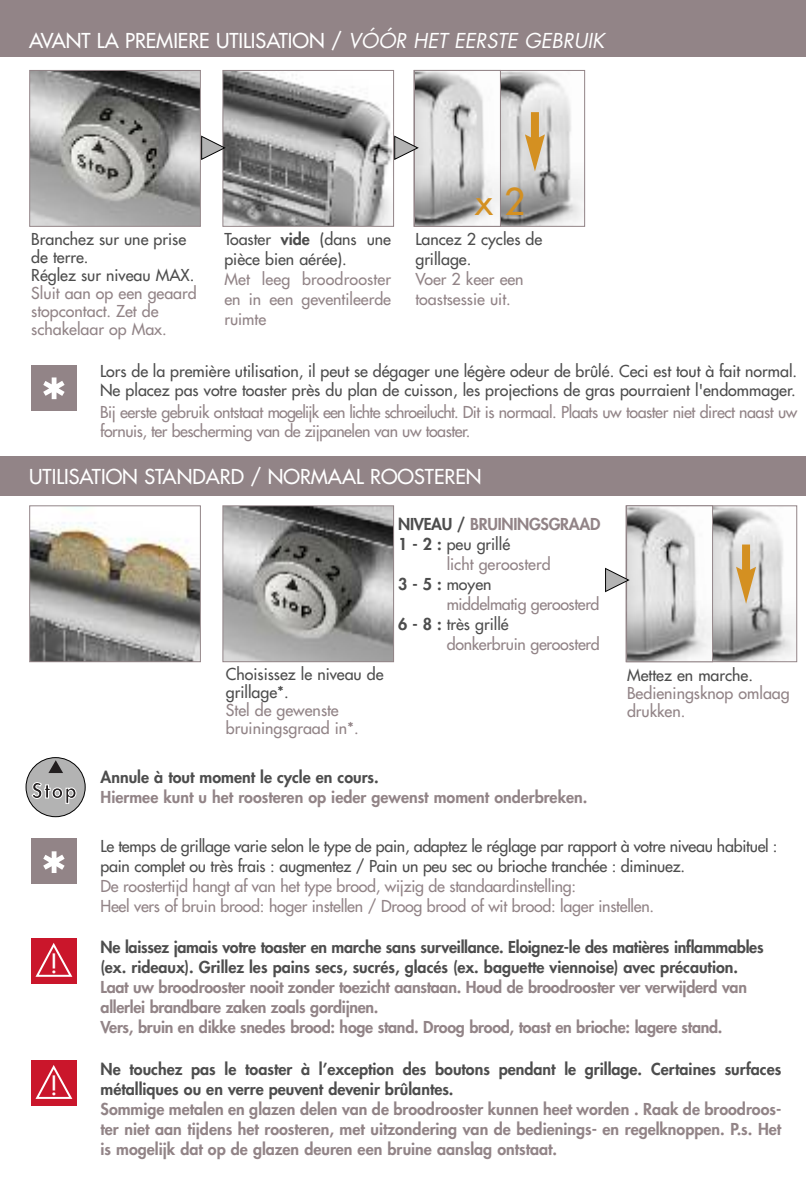
<style>
.page{position:relative;width:806px;height:1191px;background:#fff}
.page>*{position:absolute;margin:0;border:0;box-sizing:border-box;transform-origin:0 0}
.t1{font:70px "Futura";color:#fff}
.t2{font:36px "Futura";color:#d49021}
.t3{font:26px "Futura";color:#fff}
.t4{font:20px "Futura";color:#fff}
.t5{font:16px/18px "Futura";letter-spacing:-.015em;color:#928487}
.t6{font:16px/18px "Futura";color:#4d4d4d}
.t7{font:800 16px/20px "Futura";letter-spacing:-.015em;color:#928487;text-align:justify}
.t8{font:800 16px/20px "Futura";color:#4d4d4d}
.s1{font-style:italic}
.s2{font-weight:800}
.s3{color:#4d4d4d}
</style>
<div class="page">
<img style="left:712px;top:507px;width:82px;height:153px">
<div style="left:625px;top:505px;width:171px;height:157px;border:1px solid #928487"></div>
<div style="left:741px;top:544px;width:8px;height:30px;background:#d49021"></div>
<svg style="left:735px;top:567px;width:20px;height:37px"></svg>
<img style="left:627px;top:507px;width:83px;height:153px">
<div style="left:625px;top:505px;width:87px;height:157px;border:1px solid #928487"></div>
<div style="left:0;top:0;width:805px;height:57px;background:#928487"></div>
<div style="left:0;top:456px;width:805px;height:40px;background:#928487"></div>
<div style="left:31px;top:838px;width:46px;height:46px;background:#928487"></div>
<div style="left:31px;top:365px;width:46px;height:45px;background:#928487"></div>
<img style="left:224px;top:72px;width:168px;height:153px">
<div style="left:222px;top:70px;width:172px;height:157px;border:1px solid #928487"></div>
<img style="left:500px;top:72px;width:82px;height:153px">
<div style="left:413px;top:70px;width:171px;height:157px;border:1px solid #928487"></div>
<img style="left:31px;top:72px;width:168px;height:153px">
<div style="left:29px;top:70px;width:172px;height:157px;border:1px solid #928487"></div>
<img style="left:31px;top:507px;width:168px;height:153px">
<div style="left:29px;top:505px;width:172px;height:157px;border:1px solid #928487"></div>
<div style="left:530px;top:112px;width:8px;height:29px;background:#d49021"></div>
<svg style="left:524px;top:134px;width:20px;height:37px"></svg>
<img style="left:224px;top:507px;width:168px;height:153px">
<div style="left:222px;top:505px;width:172px;height:157px;border:1px solid #928487"></div>
<svg style="left:201px;top:135px;width:24px;height:25px"></svg>
<svg style="left:605px;top:568px;width:24px;height:24px"></svg>
<div style="left:26px;top:757px;width:59px;height:59px;background:#b3b3b3;border-radius:50%"></div>
<svg style="left:48px;top:760px;width:15px;height:13px"></svg>
<svg style="left:31px;top:782px;width:46px;height:22px"></svg>
<div style="left:26px;top:757px;width:60px;height:60px;border:2px solid #000;border-radius:50%"></div>
<img style="left:416px;top:72px;width:82px;height:153px">
<div style="left:414px;top:70px;width:86px;height:157px;border:1px solid #928487"></div>
<div style="left:31px;top:1060px;width:46px;height:45px;background:#ca162b"></div>
<svg style="left:35px;top:1065px;width:37px;height:34px"></svg>
<div style="left:31px;top:937px;width:46px;height:46px;background:#ca162b"></div>
<svg style="left:36px;top:943px;width:36px;height:33px"></svg>
<svg style="left:394px;top:135px;width:24px;height:25px"></svg>
<p class="t4" style="left:29px;top:30px;width:576px">AVANT LA PREMIERE UTILISATION / <span class="s1">VÓÓR HET EERSTE GEBRUIK</span></p>
<p class="t6" style="left:31px;top:231px;width:164px">Branchez sur une prise de terre.<br>Réglez sur niveau MAX.</p>
<p class="t5" style="left:31px;top:285px;width:167px">Sluit aan op een geaard stopcontact. Zet de schakelaar op Max.</p>
<p class="t6" style="left:224px;top:230px;width:168px;line-height:20px">Toaster <span class="s2">vide</span> (dans une pièce bien aérée).</p>
<p class="t5" style="left:224px;top:270px;width:168px;line-height:20px;text-align:justify">Met leeg broodrooster en in een geventileerde ruimte</p>
<h2 class="t2" style="left:475px;top:183px;width:51px">x 2</h2>
<p class="t6" style="left:415px;top:230px;width:128px;line-height:20px">Lancez 2 cycles de grillage.</p>
<p class="t5" style="left:415px;top:270px;width:110px;line-height:20px">Voer 2 keer een toastsessie uit.</p>
<h1 class="t1" style="left:39px;top:369px;width:32px">*</h1>
<p class="t6" style="left:100px;top:363px;width:698px;line-height:19px">Lors de la première utilisation, il peut se dégager une légère odeur de brûlé. Ceci est tout à fait normal.<br>Ne placez pas votre toaster près du plan de cuisson, les projections de gras pourraient l'endommager.</p>
<p class="t5" style="left:100px;top:403px;width:698px;line-height:19px">Bij eerste gebruik ontstaat mogelijk een lichte schroeilucht. Dit is normaal. Plaats uw toaster niet direct naast uw fornuis, ter bescherming van de zijpanelen van uw toaster.</p>
<p class="t4" style="left:29px;top:466px;width:453px">UTILISATION STANDARD / NORMAAL ROOSTEREN</p>
<h1 class="t1" style="left:39px;top:843px;width:32px">*</h1>
<h3 class="t3" style="left:50px;top:950px;width:10px">!</h3>
<h3 class="t3" style="left:50px;top:1072px;width:10px">!</h3>
<p class="t6" style="left:226px;top:666px;width:159px">Choisissez le niveau de grillage*.</p>
<p class="t5" style="left:226px;top:702px;width:134px">Stel de gewenste bruiningsgraad in*.</p>
<p class="t7" style="left:398px;top:515px;width:203px"><span class="s3">NIVEAU /</span> BRUININGSGRAAD</p>
<p class="t6" style="left:398px;top:536px;width:113px"><span class="s2">1 - 2 :</span> peu grillé</p>
<p class="t5" style="left:446px;top:556px;width:105px">licht geroosterd</p>
<p class="t6" style="left:398px;top:576px;width:95px"><span class="s2">3 - 5 :</span> moyen</p>
<p class="t5" style="left:446px;top:596px;width:154px">middelmatig geroosterd</p>
<p class="t6" style="left:398px;top:616px;width:112px"><span class="s2">6 - 8 :</span> très grillé</p>
<p class="t5" style="left:446px;top:636px;width:154px">donkerbruin geroosterd</p>
<p class="t8" style="left:100px;top:768px;width:279px">Annule à tout moment le cycle en cours.</p>
<p class="t7" style="left:100px;top:788px;width:488px">Hiermee kunt u het roosteren op ieder gewenst moment onderbreken.</p>
<p class="t6" style="left:626px;top:667px;width:127px">Mettez en marche.</p>
<p class="t5" style="left:626px;top:685px;width:164px">Bedieningsknop omlaag drukken.</p>
<p class="t6" style="left:100px;top:837px;width:678px;line-height:20px">Le temps de grillage varie selon le type de pain, adaptez le réglage par rapport à votre niveau habituel : pain complet ou très frais : augmentez / Pain un peu sec ou brioche tranchée : diminuez.</p>
<p class="t5" style="left:100px;top:877px;width:554px;line-height:20px">De roostertijd hangt af van het type brood, wijzig de standaardinstelling:<br>Heel vers of bruin brood: hoger instellen / Droog brood of wit brood: lager instellen.</p>
<p class="t8" style="left:100px;top:938px;width:664px">Ne laissez jamais votre toaster en marche sans surveillance. Eloignez-le des matières inflammables (ex. rideaux). Grillez les pains secs, sucrés, glacés (ex. baguette viennoise) avec précaution.</p>
<p class="t7" style="left:100px;top:978px;width:647px;text-align:left">Laat uw broodrooster nooit zonder toezicht aanstaan. Houd de broodrooster ver verwijderd van allerlei brandbare zaken zoals gordijnen.<br>Vers, bruin en dikke snedes brood: hoge stand. Droog brood, toast en brioche: lagere stand.</p>
<p class="t8" style="left:100px;top:1060px;width:681px">Ne touchez pas le toaster à l’exception des boutons pendant le grillage. Certaines surfaces métalliques ou en verre peuvent devenir brûlantes.</p>
<p class="t7" style="left:100px;top:1100px;width:681px">Sommige metalen en glazen delen van de broodrooster kunnen heet worden . Raak de broodroos&shy;ter niet aan tijdens het roosteren, met uitzondering van de bedienings- en regelknoppen. P.s. Het is mogelijk dat op de glazen deuren een bruine aanslag ontstaat.</p>
</div>
